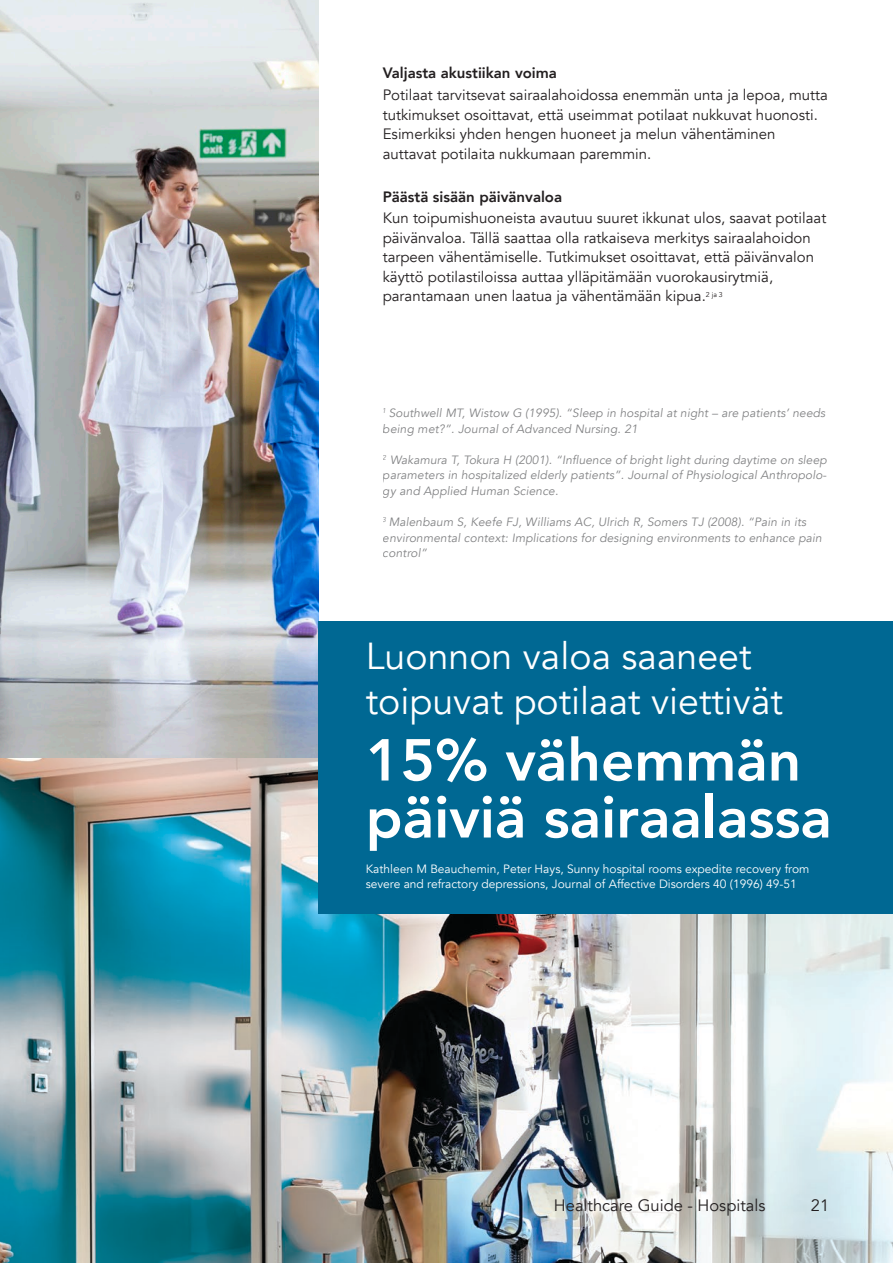
<style>
.page{position:relative;width:893px;height:1263px;background:#fff}
.page>*{position:absolute;margin:0;border:0;box-sizing:border-box;transform-origin:0 0}
.t1{font:800 58.5px/57px "Avenir";color:#fff}
.t2{font:37.5px/45px "Avenir";color:#fff}
.t3{font:16.5px "Avenir";color:#231f20}
.t4{font:15px/19.5px "Avenir";color:#231f20}
.t5{font:800 15px "Avenir";color:#231f20}
.t6{font:italic 12px/15.6px "Avenir";letter-spacing:.01em;color:#636466}
.t7{font:12px/14.4px "Avenir";color:#fff}
</style>
<div class="page">
<img style="left:0;top:758px;width:893px;height:505px">
<img style="left:0;top:0;width:319px;height:758px">
<div style="left:319px;top:621px;width:574px;height:292px;background:#006893"></div>
<p class="t5" style="left:383px;top:61px;width:176px">Valjasta akustiikan voima</p>
<p class="t4" style="left:383px;top:85px;width:447px">Potilaat tarvitsevat sairaalahoidossa enemmän unta ja lepoa, mutta tutkimukset osoittavat, että useimmat potilaat nukkuvat huonosti.<br>Esimerkiksi yhden hengen huoneet ja melun vähentäminen auttavat potilaita nukkumaan paremmin.</p>
<p class="t5" style="left:383px;top:185px;width:181px">Päästä sisään päivänvaloa</p>
<p class="t4" style="left:383px;top:209px;width:445px">Kun toipumishuoneista avautuu suuret ikkunat ulos, saavat potilaat päivänvaloa. Tällä saattaa olla ratkaiseva merkitys sairaalahoidon tarpeen vähentämiselle. Tutkimukset osoittavat, että päivänvalon käyttö potilastiloissa auttaa ylläpitämään vuorokausirytmiä, parantamaan unen laatua ja vähentämään kipua.<sup>2</sup> <sup>ja</sup> <sup>3</sup></p>
<p class="t6" style="left:383px;top:405px;width:444px"><sup>1</sup> Southwell MT, Wistow G (1995). “Sleep in hospital at night – are patients’ needs being met?”. Journal of Advanced Nursing. 21</p>
<p class="t6" style="left:383px;top:452px;width:446px;text-align:justify"><sup>2</sup> Wakamura T, Tokura H (2001). “Influence of bright light during daytime on sleep parameters in hospitalized elderly patients”. Journal of Physiological Anthropolo&shy;gy and Applied Human Science.</p>
<p class="t6" style="left:383px;top:514px;width:441px"><sup>3</sup> Malenbaum S, Keefe FJ, Williams AC, Ulrich R, Somers TJ (2008). “Pain in its environmental context: Implications for designing environments to enhance pain control”</p>
<h2 class="t2" style="left:366px;top:634px;width:419px">Luonnon valoa saaneet toipuvat potilaat viettivät</h2>
<h1 class="t1" style="left:366px;top:732px;width:467px">15% vähemmän päiviä sairaalassa</h1>
<p class="t7" style="left:366px;top:862px;width:445px">Kathleen M Beauchemin, Peter Hays, Sunny hospital rooms expedite recovery from severe and refractory depressions, Journal of Affective Disorders 40 (1996) 49-51</p>
<p class="t3" style="left:554px;top:1196px;width:213px">Healthcare Guide - Hospitals</p>
<p class="t3" style="left:811px;top:1196px;width:20px">21</p>
</div>
